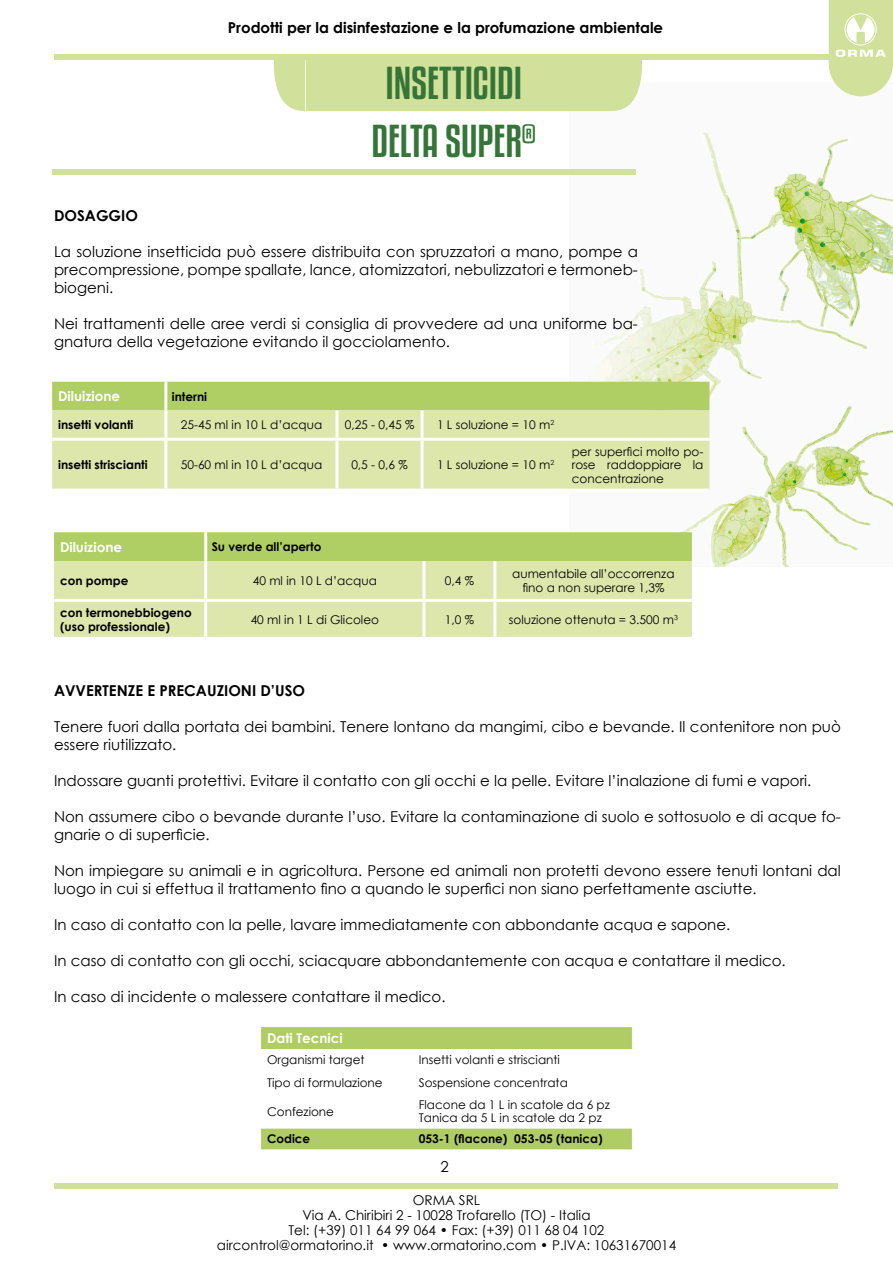
<style>
.page{position:relative;width:893px;height:1263px;background:#fff}
.page>*{position:absolute;margin:0;border:0;box-sizing:border-box;transform-origin:0 0}
.t1{font:40.5px/57.6px "Kenyan Coffee Rg";color:#357538;text-align:center}
.t2{font:15px/18px "Century Gothic";color:#000}
.t3{font:700 15px "Century Gothic";color:#000}
.t4{font:13.5px/15px "Century Gothic";color:#000;text-align:center}
.t5{font:700 13.5px "Century Gothic";color:#fff}
.t6{font:12px/13.5px "Century Gothic";color:#000;text-align:center}
.t7{font:700 12px/13.5px "Century Gothic";color:#000}
</style>
<div class="page">
<img style="left:569px;top:96px;width:324px;height:470px">
<svg style="left:273px;top:60px;width:375px;height:53px;background:#d4e2a2"></svg>
<div style="left:54px;top:1184px;width:783px;height:5px;background:#d1e09a"></div>
<div style="left:52px;top:169px;width:584px;height:6px;background:#d1e09a"></div>
<div style="left:54px;top:54px;width:785px;height:6px;background:#d1e09a"></div>
<svg style="left:829px;top:0;width:64px;height:96px"></svg>
<div style="left:54px;top:532px;width:638px;height:29px;background:#afce64"></div>
<div style="left:54px;top:561px;width:638px;height:76px;background:#dde7ac"></div>
<hr style="left:204px;top:561px;width:3px;height:38px;background:#fff">
<hr style="left:54px;top:599px;width:152px;height:3px;background:#fff">
<hr style="left:206px;top:599px;width:218px;height:3px;background:#fff">
<hr style="left:204px;top:602px;width:3px;height:35px;background:#fff">
<hr style="left:424px;top:599px;width:71px;height:3px;background:#fff">
<hr style="left:495px;top:599px;width:197px;height:3px;background:#fff">
<hr style="left:204px;top:532px;width:3px;height:29px;background:#fff">
<hr style="left:422px;top:561px;width:3px;height:38px;background:#fff">
<hr style="left:493px;top:561px;width:3px;height:38px;background:#fff">
<hr style="left:422px;top:602px;width:3px;height:35px;background:#fff">
<hr style="left:493px;top:602px;width:3px;height:35px;background:#fff">
<div style="left:52px;top:382px;width:657px;height:28px;background:#afce64"></div>
<div style="left:52px;top:410px;width:657px;height:79px;background:#dde7ac"></div>
<hr style="left:164px;top:410px;width:3px;height:28px;background:#fff">
<hr style="left:52px;top:438px;width:114px;height:3px;background:#fff">
<hr style="left:166px;top:438px;width:171px;height:3px;background:#fff">
<hr style="left:164px;top:441px;width:3px;height:48px;background:#fff">
<hr style="left:337px;top:438px;width:85px;height:3px;background:#fff">
<hr style="left:422px;top:438px;width:144px;height:3px;background:#fff">
<hr style="left:566px;top:438px;width:143px;height:3px;background:#fff">
<hr style="left:566px;top:489px;width:143px;height:3px;background:#fff">
<hr style="left:164px;top:382px;width:3px;height:28px;background:#fff">
<hr style="left:336px;top:410px;width:3px;height:28px;background:#fff">
<hr style="left:421px;top:410px;width:3px;height:28px;background:#fff">
<hr style="left:336px;top:441px;width:3px;height:48px;background:#fff">
<hr style="left:421px;top:441px;width:3px;height:48px;background:#fff">
<div style="left:261px;top:1027px;width:371px;height:122px;background:#afcd64"></div>
<svg style="left:261px;top:1049px;width:371px;height:79px"></svg>
<p class="t3" style="left:228px;top:16px;width:437px">Prodotti per la disinfestazione e la profumazione ambientale</p>
<h1 class="t1" style="left:371px;top:53px;width:166px">INSETTICIDI<br>DELTA SUPER<sup>®</sup></h1>
<p class="t3" style="left:54px;top:204px;width:86px">DOSAGGIO</p>
<p class="t2" style="left:54px;top:243px;width:585px;text-align:justify">La soluzione insetticida può essere distribuita con spruzzatori a mano, pompe a precompressione, pompe spallate, lance, atomizzatori, nebulizzatori e termoneb&shy;biogeni.</p>
<p class="t2" style="left:54px;top:315px;width:585px">Nei trattamenti delle aree verdi si consiglia di provvedere ad una uniforme ba&shy;gnatura della vegetazione evitando il gocciolamento.</p>
<p class="t5" style="left:58px;top:386px;width:64px">Diluizione</p>
<p class="t7" style="left:172px;top:389px;width:37px">interni</p>
<p class="t7" style="left:58px;top:418px;width:77px">insetti volanti</p>
<p class="t6" style="left:181px;top:418px;width:143px">25-45 ml in 10 L d’acqua</p>
<p class="t6" style="left:345px;top:418px;width:71px">0,25 - 0,45 %</p>
<p class="t6" style="left:437px;top:418px;width:119px">1 L soluzione = 10 m<sup>2</sup></p>
<p class="t7" style="left:58px;top:457px;width:91px">insetti striscianti</p>
<p class="t6" style="left:181px;top:458px;width:143px">50-60 ml in 10 L d’acqua</p>
<p class="t6" style="left:351px;top:458px;width:58px">0,5 - 0,6 %</p>
<p class="t6" style="left:437px;top:458px;width:119px">1 L soluzione = 10 m<sup>2</sup></p>
<p class="t6" style="left:572px;top:444px;width:133px;text-align:justify">per superfici molto po&shy;rose raddoppiare la concentrazione</p>
<p class="t5" style="left:60px;top:536px;width:64px">Diluizione</p>
<p class="t7" style="left:212px;top:539px;width:111px">Su verde all’aperto</p>
<p class="t7" style="left:60px;top:573px;width:70px">con pompe</p>
<p class="t6" style="left:253px;top:574px;width:126px">40 ml in 10 L d’acqua</p>
<p class="t6" style="left:445px;top:574px;width:31px">0,4 %</p>
<p class="t6" style="left:512px;top:567px;width:164px">aumentabile all’occorrenza fino a non superare 1,3%</p>
<p class="t7" style="left:60px;top:605px;width:133px">con termonebbiogeno (uso professionale)</p>
<p class="t6" style="left:251px;top:613px;width:130px">40 ml in 1 L di Glicoleo</p>
<p class="t6" style="left:445px;top:613px;width:31px">1,0 %</p>
<p class="t6" style="left:509px;top:613px;width:170px">soluzione ottenuta = 3.500 m<sup>3</sup></p>
<p class="t3" style="left:54px;top:679px;width:253px">AVVERTENZE E PRECAUZIONI D’USO</p>
<p class="t2" style="left:54px;top:717px;width:788px">Tenere fuori dalla portata dei bambini. Tenere lontano da mangimi, cibo e bevande. Il contenitore non può essere riutilizzato.</p>
<p class="t2" style="left:54px;top:771px;width:759px">Indossare guanti protettivi. Evitare il contatto con gli occhi e la pelle. Evitare l’inalazione di fumi e vapori.</p>
<p class="t2" style="left:54px;top:807px;width:788px">Non assumere cibo o bevande durante l’uso. Evitare la contaminazione di suolo e sottosuolo e di acque fo&shy;gnarie o di superficie.</p>
<p class="t2" style="left:54px;top:861px;width:788px">Non impiegare su animali e in agricoltura. Persone ed animali non protetti devono essere tenuti lontani dal luogo in cui si effettua il trattamento fino a quando le superfici non siano perfettamente asciutte.</p>
<p class="t2" style="left:54px;top:915px;width:678px">In caso di contatto con la pelle, lavare immediatamente con abbondante acqua e sapone.</p>
<p class="t2" style="left:54px;top:951px;width:733px">In caso di contatto con gli occhi, sciacquare abbondantemente con acqua e contattare il medico.</p>
<p class="t2" style="left:54px;top:987px;width:393px">In caso di incidente o malessere contattare il medico.</p>
<p class="t5" style="left:267px;top:1028px;width:77px">Dati Tecnici</p>
<p class="t6" style="left:267px;top:1053px;width:99px">Organismi target</p>
<p class="t6" style="left:419px;top:1053px;width:143px">Insetti volanti e striscianti</p>
<p class="t6" style="left:267px;top:1075px;width:117px">Tipo di formulazione</p>
<p class="t6" style="left:419px;top:1075px;width:151px">Sospensione concentrata</p>
<p class="t6" style="left:267px;top:1104px;width:68px">Confezione</p>
<p class="t6" style="left:419px;top:1097px;width:193px;text-align:left">Flacone da 1 L in scatole da 6 pz<br>Tanica da 5 L in scatole da 2 pz</p>
<p class="t7" style="left:267px;top:1132px;width:45px">Codice</p>
<p class="t7" style="left:419px;top:1132px;width:185px">053-1 (flacone) 053-05 (tanica)</p>
<p class="t2" style="left:441px;top:1157px;width:10px">2</p>
<p class="t4" style="left:217px;top:1192px;width:461px">ORMA SRL<br>Via A. Chiribiri 2 - 10028 Trofarello (TO) - Italia<br>Tel: (+39) 011 64 99 064 • Fax: (+39) 011 68 04 102 aircontrol@ormatorino.it • www.ormatorino.com • P.IVA: 10631670014</p>
</div>
